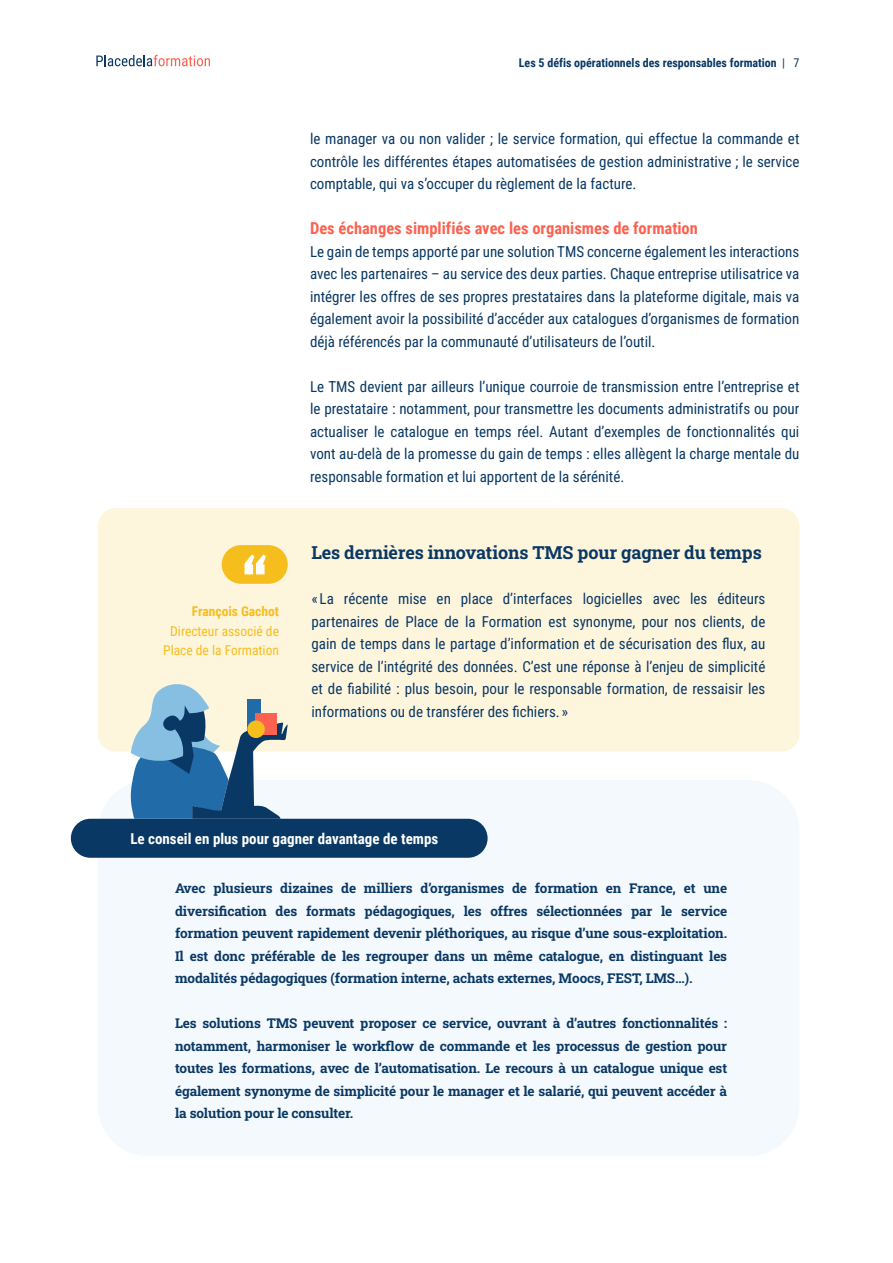
<style>
.page{position:relative;width:893px;height:1263px;background:#fff}
.page>*{position:absolute;margin:0;border:0;box-sizing:border-box;transform-origin:0 0}
.t1{font:700 18px "Roboto Slab";letter-spacing:-.01em;color:#093864}
.t2{font:700 16.5px "Roboto Condensed";color:#fc6250}
.t3{font:15px/22.5px "Roboto Condensed";color:#093864;text-align:justify}
.t4{font:700 15px "Roboto Condensed";color:#fff}
.t5{font:700 13.5px/22.5px "Roboto Slab";letter-spacing:-.01em;color:#093864;text-align:justify}
.t6{font:13.5px/19.5px "Roboto Condensed";color:#f6be1d;text-align:center}
.t7{font:700 13.5px "Roboto Condensed";color:#f6be1d}
.t8{font:700 12px "Roboto Condensed";color:#093864}
.s1{font-weight:400}
</style>
<div class="page">
<div style="left:98px;top:508px;width:701px;height:243px;background:#fef5dd;border-radius:18px"></div>
<div style="left:222px;top:545px;width:66px;height:39px;background:#f6be1d;border-radius:19px"></div>
<svg style="left:244px;top:554px;width:22px;height:20px"></svg>
<svg style="left:96px;top:55px;width:114px;height:11px"></svg>
<div style="left:98px;top:780px;width:701px;height:376px;background:#f4f9fd;border-radius:51px"></div>
<div style="left:71px;top:819px;width:417px;height:39px;background:#093864;border-radius:20px"></div>
<svg style="left:128px;top:684px;width:160px;height:135px"></svg>
<p class="t8" style="left:519px;top:54px;width:282px">Les 5 défis opérationnels des responsables formation <span class="s1">| 7</span></p>
<p class="t7" style="left:192px;top:602px;width:89px">François Gachot</p>
<p class="t6" style="left:163px;top:621px;width:117px">Directeur associé de<br>Place de la Formation</p>
<p class="t3" style="left:310px;top:127px;width:491px">le manager va ou non valider ; le service formation, qui effectue la commande et contrôle les différentes étapes automatisées de gestion administrative ; le service comptable, qui va s’occuper du règlement de la facture.</p>
<p class="t2" style="left:310px;top:217px;width:389px">Des échanges simplifiés avec les organismes de formation</p>
<p class="t3" style="left:310px;top:239px;width:491px">Le gain de temps apporté par une solution TMS concerne également les interactions avec les partenaires – au service des deux parties. Chaque entreprise utilisatrice va intégrer les offres de ses propres prestataires dans la plateforme digitale, mais va également avoir la possibilité d’accéder aux catalogues d’organismes de formation déjà référencés par la communauté d’utilisateurs de l’outil.</p>
<p class="t3" style="left:310px;top:374px;width:491px">Le TMS devient par ailleurs l’unique courroie de transmission entre l’entreprise et le prestataire : notamment, pour transmettre les documents administratifs ou pour actualiser le catalogue en temps réel. Autant d’exemples de fonctionnalités qui vont au-delà de la promesse du gain de temps : elles allègent la charge mentale du responsable formation et lui apportent de la sérénité.</p>
<p class="t1" style="left:311px;top:540px;width:452px">Les dernières innovations TMS pour gagner du temps</p>
<p class="t3" style="left:311px;top:587px;width:455px">« La récente mise en place d’interfaces logicielles avec les éditeurs partenaires de Place de la Formation est synonyme, pour nos clients, de gain de temps dans le partage d’information et de sécurisation des flux, au service de l’intégrité des données. C’est une réponse à l’enjeu de simplicité et de fiabilité : plus besoin, pour le responsable formation, de ressaisir les informations ou de transférer des fichiers. »</p>
<p class="t4" style="left:130px;top:828px;width:309px">Le conseil en plus pour gagner davantage de temps</p>
<p class="t5" style="left:175px;top:877px;width:554px">Avec plusieurs dizaines de milliers d’organismes de formation en France, et une diversification des formats pédagogiques, les offres sélectionnées par le service formation peuvent rapidement devenir pléthoriques, au risque d’une sous-exploitation.<br>Il est donc préférable de les regrouper dans un même catalogue, en distinguant les modalités pédagogiques (formation interne, achats externes, Moocs, FEST, LMS…).</p>
<p class="t5" style="left:175px;top:1012px;width:554px">Les solutions TMS peuvent proposer ce service, ouvrant à d’autres fonctionnalités : notamment, harmoniser le workflow de commande et les processus de gestion pour toutes les formations, avec de l’automatisation. Le recours à un catalogue unique est également synonyme de simplicité pour le manager et le salarié, qui peuvent accéder à la solution pour le consulter.</p>
</div>
